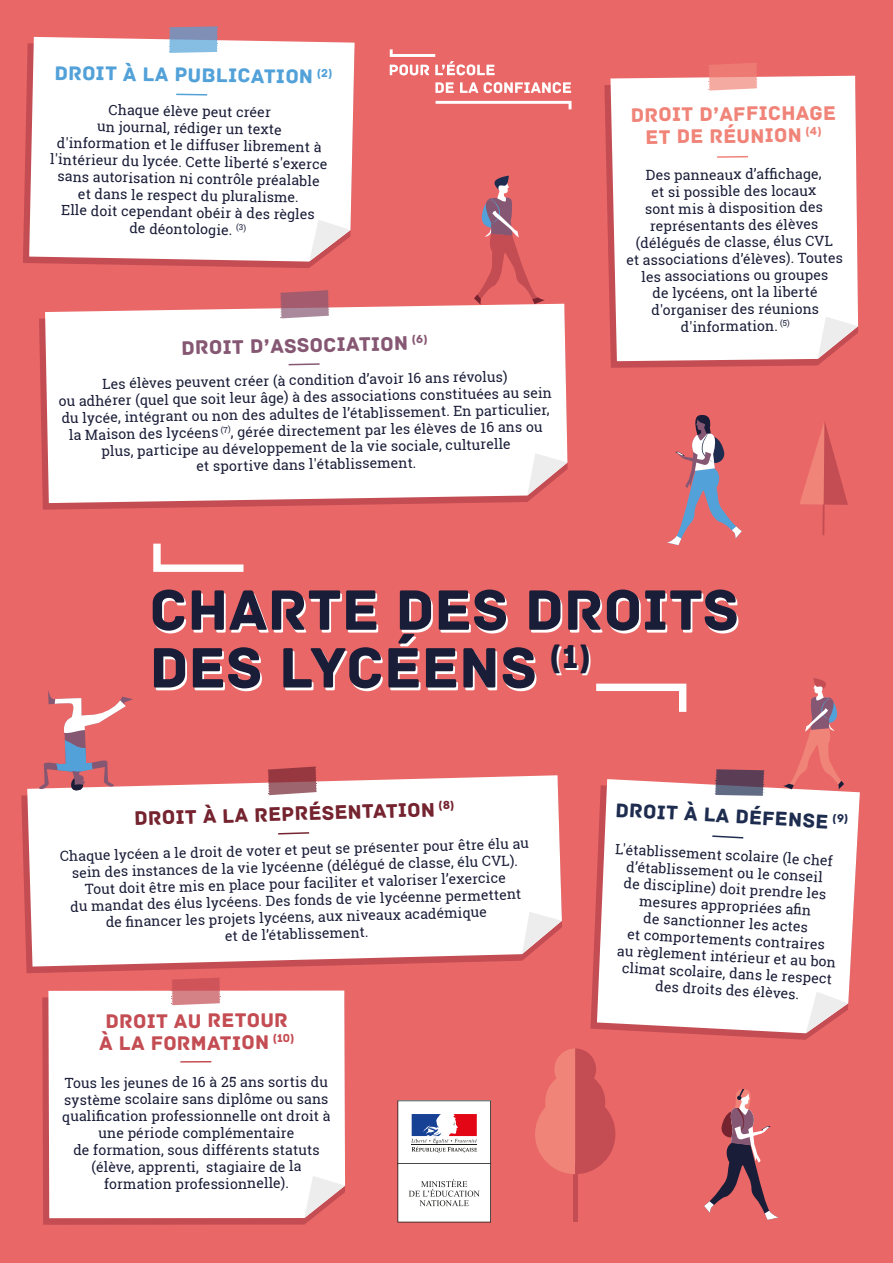
<style>
.page{position:relative;width:893px;height:1263px;background:#ea6767}
.page>*{position:absolute;margin:0;border:0;box-sizing:border-box;transform-origin:0 0}
.t1{font:59.85px/57.8px "Archive";color:#191d37}
.t2{font:20.7px/22.2px "Archive";color:#f08479;text-align:center}
.t3{font:20.7px/22.2px "Archive";letter-spacing:.005em;color:#c44c53}
.t4{font:20.7px "Archive";color:#74232f}
.t5{font:20.7px "Archive";color:#52a1d8}
.t6{font:20.7px "Archive";color:#865772}
.t7{font:20.7px "Archive";color:#1e2c4f}
.t8{font:14.1px/16.8px "Roboto Slab";letter-spacing:.005em;color:#191d37;text-align:center}
</style>
<div class="page">
<svg style="left:21px;top:795px;width:282px;height:178px"></svg>
<svg style="left:27px;top:775px;width:535px;height:191px;background:#fcf4f4"></svg>
<svg style="left:522px;top:912px;width:40px;height:42px"></svg>
<svg style="left:278px;top:832px;width:31px;height:2px"></svg>
<svg style="left:268px;top:766px;width:49px;height:29px"></svg>
<svg style="left:23px;top:43px;width:294px;height:225px;fill:#c44c53"></svg>
<div style="left:29px;top:37px;width:326px;height:225px;background:#fff"></div>
<svg style="left:309px;top:220px;width:41px;height:42px"></svg>
<svg style="left:176px;top:94px;width:31px;height:2px"></svg>
<svg style="left:169px;top:26px;width:49px;height:27px"></svg>
<svg style="left:42px;top:997px;width:270px;height:228px;background:#c74f56"></svg>
<div style="left:48px;top:990px;width:297px;height:228px;background:#fff"></div>
<svg style="left:304px;top:1176px;width:41px;height:42px"></svg>
<hr style="left:180px;top:1061px;width:31px;height:1px;background:#c44c53">
<svg style="left:172px;top:978px;width:48px;height:27px"></svg>
<svg style="left:39px;top:318px;width:529px;height:192px"></svg>
<div style="left:45px;top:304px;width:522px;height:199px;background:#fff"></div>
<svg style="left:527px;top:453px;width:40px;height:42px"></svg>
<svg style="left:289px;top:363px;width:31px;height:2px"></svg>
<svg style="left:280px;top:290px;width:49px;height:28px"></svg>
<svg style="left:604px;top:85px;width:219px;height:283px;fill:#c44c53"></svg>
<div style="left:610px;top:76px;width:248px;height:285px;background:#fff"></div>
<svg style="left:818px;top:317px;width:40px;height:42px"></svg>
<hr style="left:717px;top:156px;width:31px;height:2px;background:#f08479">
<svg style="left:709px;top:63px;width:48px;height:28px"></svg>
<svg style="left:590px;top:879px;width:225px;height:161px"></svg>
<svg style="left:597px;top:779px;width:263px;height:254px;background:#fcf3f3"></svg>
<svg style="left:806px;top:992px;width:42px;height:41px"></svg>
<svg style="left:712px;top:835px;width:31px;height:3px"></svg>
<svg style="left:715px;top:769px;width:49px;height:27px"></svg>
<svg style="left:667px;top:415px;width:75px;height:130px"></svg>
<hr style="left:573px;top:1163px;width:4px;height:58px;background:#c44c53">
<svg style="left:535px;top:1048px;width:80px;height:126px"></svg>
<svg style="left:474px;top:176px;width:73px;height:129px"></svg>
<svg style="left:704px;top:1089px;width:75px;height:131px"></svg>
<svg style="left:36px;top:690px;width:97px;height:101px"></svg>
<svg style="left:781px;top:678px;width:63px;height:112px"></svg>
<svg style="left:397px;top:1100px;width:94px;height:122px;background:#e3dbdf"></svg>
<svg style="left:435px;top:82px;width:136px;height:11px"></svg>
<svg style="left:436px;top:101px;width:135px;height:8px"></svg>
<svg style="left:390px;top:49px;width:105px;height:26px"></svg>
<svg style="left:800px;top:421px;width:48px;height:84px"></svg>
<hr style="left:822px;top:504px;width:3px;height:31px;background:#c44c53">
<svg style="left:153px;top:543px;width:91px;height:29px"></svg>
<svg style="left:596px;top:683px;width:91px;height:29px"></svg>
<p class="t5" style="left:55px;top:60px;width:279px;rotate:1deg">DROIT À LA PU B LICATION <sup>(2)</sup></p>
<p class="t8" style="left:51px;top:100px;width:279px;rotate:1deg">Chaque élève peut créer<br>un journal, rédiger un texte d'information et le diffuser librement à l'intérieur du lycée. Cette liberté s'exerce sans autorisation ni contrôle préalable et dans le respect du pluralisme.<br>Elle doit cependant obéir à des règles<br>de déontologie. <sup>(3)</sup></p>
<p class="t6" style="left:181px;top:335px;width:248px;rotate:-1deg">DROIT D’ASSOCIATION <sup>(6)</sup></p>
<p class="t8" style="left:58px;top:376px;width:495px;rotate:-1deg">Les élèves peuvent créer (à condition d’avoir 16 ans révolus)<br>ou adhérer (quel que soit leur âge) à des associations constituées au sein du lycée, intégrant ou non des adultes de l’établissement. En particulier, la Maison des lycéens <sup>(7)</sup>, gérée directement par les élèves de 16 ans ou plus, participe au développement de la vie sociale, culturelle<br>et sportive dans l'établissement.</p>
<p class="t2" style="left:630px;top:105px;width:207px;rotate:-1deg">DROIT D’AFFICHAGE<br>ET DE RÉU NION <sup>(4)</sup></p>
<p class="t8" style="left:625px;top:168px;width:218px;rotate:-1deg">Des panneaux d’affi chage,<br>et si possible des locaux<br>sont mis à disposition des représentants des élèves (délégués de classe, élus CVL<br>et associations d’élèves). Toutes les associations ou groupes<br>de lycéens, ont la liberté d'organiser des réunions d'information. <sup>(5)</sup></p>
<p class="t1" style="left:150px;top:582px;width:591px">CHARTE DES DROITS<br>DES LYCÉENS <sup>(1)</sup></p>
<p class="t4" style="left:134px;top:807px;width:322px;rotate:-2deg">DROIT À LA REPRÉSENTATION <sup>(8)</sup></p>
<p class="t8" style="left:60px;top:849px;width:471px;rotate:-2deg">Chaque lycéen a le droit de voter et peut se présenter pour être élu au sein des instances de la vie lycéenne (délégué de classe, élu CVL).<br>Tout doit être mis en place pour faciliter et valoriser l’exercice<br>du mandat des élus lycéens. Des fonds de vie lycéenne permettent de fi nancer les projets lycéens, aux niveaux académique<br>et de l’établissement.</p>
<p class="t3" style="left:99px;top:1010px;width:197px">DROIT AU RETOUR<br>À LA FORMATION <sup>(10)</sup></p>
<p class="t8" style="left:62px;top:1074px;width:270px">Tous les jeunes de 16 à 25 ans sortis du système scolaire sans diplôme ou sans qualification professionnelle ont droit à une période complémentaire<br>de formation, sous différents statuts (élève, apprenti, stagiaire de la formation professionnelle).</p>
<p class="t7" style="left:616px;top:798px;width:234px;rotate:3deg">DROIT À LA DÉFENSE <sup>(9)</sup></p>
<p class="t8" style="left:616px;top:840px;width:219px;rotate:3deg">L'établissement scolaire (le chef</p>
<p class="t8" style="left:627px;top:858px;width:198px;rotate:3deg">d’établissement ou le conseil</p>
<p class="t8" style="left:624px;top:875px;width:204px;rotate:3deg">de discipline) doit prendre les</p>
<p class="t8" style="left:640px;top:892px;width:173px;rotate:3deg">mesures appropriées afi n</p>
<p class="t8" style="left:644px;top:910px;width:166px;rotate:3deg">de sanctionner les actes</p>
<p class="t8" style="left:628px;top:926px;width:199px;rotate:3deg">et comportements contraires</p>
<p class="t8" style="left:618px;top:942px;width:221px;rotate:3deg">au règlement intérieur et au bon</p>
<p class="t8" style="left:622px;top:959px;width:212px;rotate:3deg">climat scolaire, dans le respect</p>
<p class="t8" style="left:656px;top:978px;width:146px;rotate:3deg">des droits des élèves.</p>
</div>
